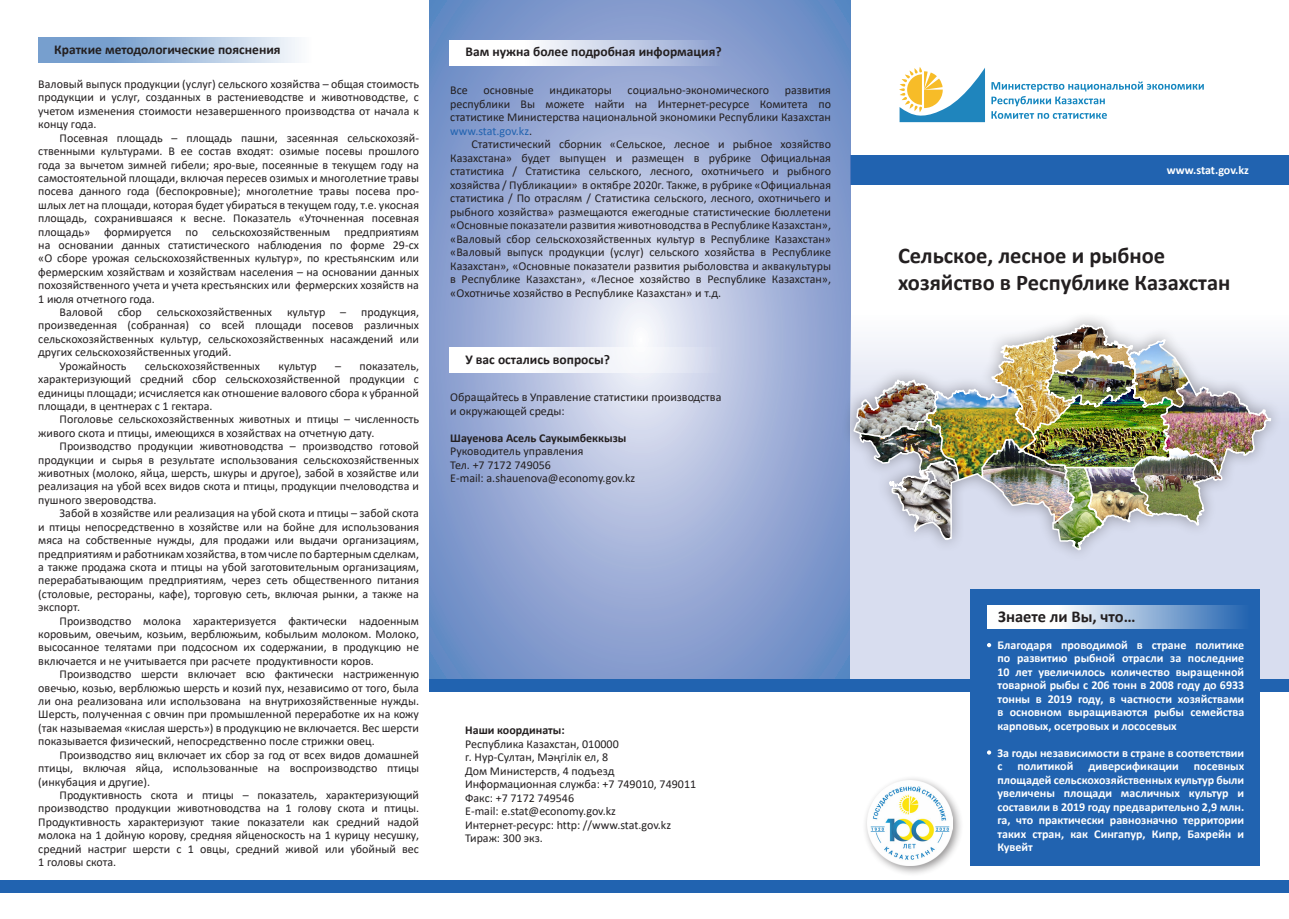
<style>
.page{position:relative;width:1289px;height:919px;background:#fff}
.page>*{position:absolute;margin:0;border:0;box-sizing:border-box;transform-origin:0 0}
.t1{font:700 22.5px/27px "Calibri";color:#231f20}
.t2{font:700 16.5px "Calibri";color:#231f20}
.t3{font:700 13.5px "Calibri";color:#231f20}
.t4{font:12px/13.4px "Calibri";color:#231f20;text-align:justify}
.t5{font:700 12px/13.5px "Calibri";color:#fff;text-align:justify}
.t6{font:700 12px "Calibri";color:#231f20}
.s1{color:#2163b0}
</style>
<div class="page">
<div style="left:0;top:880px;width:1288px;height:13px;background:#2163b0"></div>
<div style="left:850px;top:155px;width:438px;height:30px;background:#2163b0"></div>
<div style="left:429px;top:678px;width:421px;height:13px;background:#2163b0"></div>
<div style="left:850px;top:678px;width:438px;height:13px;background:#2163b0"></div>
<svg style="left:429px;top:0;width:421px;height:678px;background:#9badd6"></svg>
<div style="left:850px;top:315px;width:438px;height:363px;background:#d8ddef"></div>
<div style="left:840px;top:311px;width:444px;height:252px;background:#231f20;opacity:.4"></div>
<img style="left:852px;top:323px;width:420px;height:234px">
<div style="left:970px;top:589px;width:289px;height:276px;background:#2163b0"></div>
<svg style="left:450px;top:347px;width:273px;height:26px;fill:#f5f7fb"></svg>
<div style="left:450px;top:40px;width:273px;height:26px;background:linear-gradient(to right,#fff,#98aad4)"></div>
<svg style="left:38px;top:37px;width:261px;height:25px;background:#a3bede"></svg>
<svg style="left:987px;top:605px;width:254px;height:23px;background:#b2c9e3"></svg>
<svg style="left:987px;top:643px;width:4px;height:4px"></svg>
<svg style="left:987px;top:750px;width:4px;height:4px"></svg>
<svg style="left:899px;top:67px;width:305px;height:55px"></svg>
<div style="left:862px;top:775px;width:102px;height:102px;background:#231f20;opacity:.5"></div>
<img style="left:867px;top:780px;width:85px;height:85px">
<p class="t3" style="left:54px;top:40px;width:228px">Краткие методологические пояснения</p>
<p class="t3" style="left:465px;top:42px;width:258px">Вам нужна более подробная информация?</p>
<p class="t4" style="left:450px;top:83px;width:19px">Все</p>
<p class="t4" style="left:483px;top:83px;width:52px">основные</p>
<p class="t4" style="left:549px;top:83px;width:64px">индикаторы</p>
<p class="t4" style="left:627px;top:83px;width:143px">социально-экономического</p>
<p class="t4" style="left:38px;top:77px;width:382px">Валовый выпуск продукции (услуг) сельского хозяйства – общая стоимость продукции и услуг, созданных в растениеводстве и животноводстве, с учетом изменения стоимости незавершенного производства от начала к концу года.</p>
<p class="t4" style="left:38px;top:131px;width:382px;text-indent:21px">Посевная площадь – площадь пашни, засеянная сельскохозяй&shy;ственными культурами. В ее состав входят: озимые посевы прошлого года за вычетом зимней гибели; яро-вые, посеянные в текущем году на самостоятельной площади, включая пересев озимых и многолетние травы посева данного года (беспокровные); многолетние травы посева про&shy;шлых лет на площади, которая будет убираться в текущем году, т.е. укосная площадь, сохранившаяся к весне. Показатель «Уточненная посевная площадь» формируется по сельскохозяйственным предприятиям на основании данных статистического наблюдения по форме 29-сх «О сборе урожая сельскохозяйственных культур», по крестьянским или фермерским хозяйствам и хозяйствам населения – на основании данных похозяйственного учета и учета крестьянских или фермерских хозяйств на 1 июля отчетного года.</p>
<p class="t4" style="left:60px;top:305px;width:361px">Валовой сбор сельскохозяйственных культур – продукция,</p>
<p class="t4" style="left:38px;top:318px;width:382px">произведенная (собранная) со всей площади посевов различных</p>
<p class="t4" style="left:38px;top:332px;width:382px">сельскохозяйственных культур, сельскохозяйственных насаждений или</p>
<p class="t4" style="left:38px;top:345px;width:195px">других сельскохозяйственных угодий.</p>
<p class="t4" style="left:60px;top:359px;width:68px">Урожайность</p>
<p class="t4" style="left:145px;top:359px;width:117px">сельскохозяйственных</p>
<p class="t4" style="left:278px;top:359px;width:40px">культур</p>
<p class="t4" style="left:450px;top:83px;width:382px;text-indent:334px">развития республики Вы можете найти на Интернет-ресурсе Комитета по статистике Министерства национальной экономики Республики Казахстан <span class="s1">www.stat.gov.kz</span>.</p>
<p class="t4" style="left:450px;top:137px;width:382px;text-indent:21px">Статистический сборник «Сельское, лесное и рыбное хозяйство Казахстана» будет выпущен и размещен в рубрике Официальная статистика / Статистика сельского, лесного, охотничьего и рыбного хозяйства / Публикации» в октябре 2020г. Также, в рубрике «Официальная статистика / По отраслям / Статистика сельского, лесного, охотничьего и рыбного хозяйства» размещаются ежегодные статистические бюллетени «Основные показатели развития животноводства в Республике Казахстан», «Валовый сбор сельскохозяйственных культур в Республике Казахстан» «Валовый выпуск продукции (услуг) сельского хозяйства в Республике Казахстан», «Основные показатели развития рыболовства и аквакультуры в Республике Казахстан», «Лесное хозяйство в Республике Казахстан», «Охотничье хозяйство в Республике Казахстан» и т.д.</p>
<p class="t3" style="left:465px;top:350px;width:146px">У вас остались вопросы?</p>
<p class="t4" style="left:450px;top:390px;width:273px">Обращайтесь в Управление статистики производства и окружающей среды:</p>
<p class="t6" style="left:450px;top:429px;width:178px">Шауенова Асель Саукымбеккызы</p>
<p class="t4" style="left:450px;top:444px;width:186px;text-align:left">Руководитель управления<br>Тел. +7 7172 749056<br>Е-mail: a.shauenova@economy.gov.kz</p>
<p class="t4" style="left:38px;top:359px;width:382px;text-indent:297px">– показатель, характеризующий средний сбор сельскохозяйственной продукции с единицы площади; исчисляется как отношение валового сбора к убранной площади, в центнерах с 1 гектара.</p>
<p class="t4" style="left:38px;top:412px;width:382px;text-indent:21px">Поголовье сельскохозяйственных животных и птицы – численность живого скота и птицы, имеющихся в хозяйствах на отчетную дату.</p>
<p class="t4" style="left:38px;top:439px;width:382px;text-indent:21px">Производство продукции животноводства – производство готовой продукции и сырья в результате использования сельскохозяйственных животных (молоко, яйца, шерсть, шкуры и другое), забой в хозяйстве или реализация на убой всех видов скота и птицы, продукции пчеловодства и пушного звероводства.</p>
<p class="t4" style="left:38px;top:506px;width:382px;text-indent:21px">Забой в хозяйстве или реализация на убой скота и птицы – забой скота и птицы непосредственно в хозяйстве или на бойне для использования мяса на собственные нужды, для продажи или выдачи организациям, предприятиям и работникам хозяйства, в том числе по бартерным сделкам, а также продажа скота и птицы на убой заготовительным организациям, перерабатывающим предприятиям, через сеть общественного питания (столовые, рестораны, кафе), торговую сеть, включая рынки, а также на экспорт.</p>
<p class="t4" style="left:38px;top:613px;width:382px;text-indent:21px">Производство молока характеризуется фактически надоенным коровьим, овечьим, козьим, верблюжьим, кобыльим молоком. Молоко, высосанное телятами при подсосном их содержании, в продукцию не включается и не учитывается при расчете продуктивности коров.</p>
<p class="t4" style="left:38px;top:667px;width:382px;text-indent:21px">Производство шерсти включает всю фактически настриженную овечью, козью, верблюжью шерсть и козий пух, независимо от того, была ли она реализована или использована на внутрихозяйственные нужды.<br>Шерсть, полученная с овчин при промышленной переработке их на кожу (так называемая «кислая шерсть») в продукцию не включается. Вес шерсти показывается физический, непосредственно после стрижки овец.</p>
<p class="t4" style="left:38px;top:747px;width:382px;text-indent:21px">Производство яиц включает их сбор за год от всех видов домашней птицы, включая яйца, использованные на воспроизводство птицы (инкубация и другие).</p>
<p class="t4" style="left:38px;top:787px;width:382px;text-indent:21px">Продуктивность скота и птицы – показатель, характеризующий производство продукции животноводства на 1 голову скота и птицы.<br>Продуктивность характеризуют такие показатели как средний надой молока на 1 дойную корову, средняя яйценоскость на 1 курицу несушку, средний настриг шерсти с 1 овцы, средний живой или убойный вес 1 головы скота.</p>
<p class="t6" style="left:465px;top:721px;width:101px">Наши координаты:</p>
<p class="t4" style="left:465px;top:736px;width:232px;text-align:left">Республика Казахстан, 010000<br>г. Нур-Султан, Мәңгілік ел, 8<br>Дом Министерств, 4 подъезд<br>Информационная служба: +7 749010, 749011<br>Факс: +7 7172 749546<br>Е-mail: e.stat@economy.gov.kz<br>Интернет-ресурс: http: //www.stat.gov.kz<br>Тираж: 300 экз.</p>
<p class="t5" style="left:1166px;top:163px;width:84px">www.stat.gov.kz</p>
<h1 class="t1" style="left:898px;top:242px;width:334px">Сельское, лесное и рыбное хозяйство в Республике Казахстан</h1>
<h2 class="t2" style="left:998px;top:604px;width:139px">Знаете ли Вы, что…</h2>
<p class="t5" style="left:997px;top:637px;width:248px">Благодаря проводимой в стране политике по развитию рыбной отрасли за последние 10 лет увеличилось количество выращенной товарной рыбы с 206 тонн в 2008 году до 6933 тонны в 2019 году, в частности хозяйствами в основном выращиваются рыбы семейства карповых, осетровых и лососевых</p>
<p class="t5" style="left:997px;top:745px;width:248px">За годы независимости в стране в соответствии с</p>
<p class="t5" style="left:1017px;top:759px;width:57px">политикой</p>
<p class="t5" style="left:1088px;top:759px;width:92px">диверсификации</p>
<p class="t5" style="left:997px;top:759px;width:248px;text-indent:196px">посевных площадей сельскохозяйственных культур были увеличены площади масличных культур и составили в 2019 году предварительно 2,9 млн. га, что практически равнозначно территории таких стран, как Сингапур, Кипр, Бахрейн и Кувейт</p>
</div>
